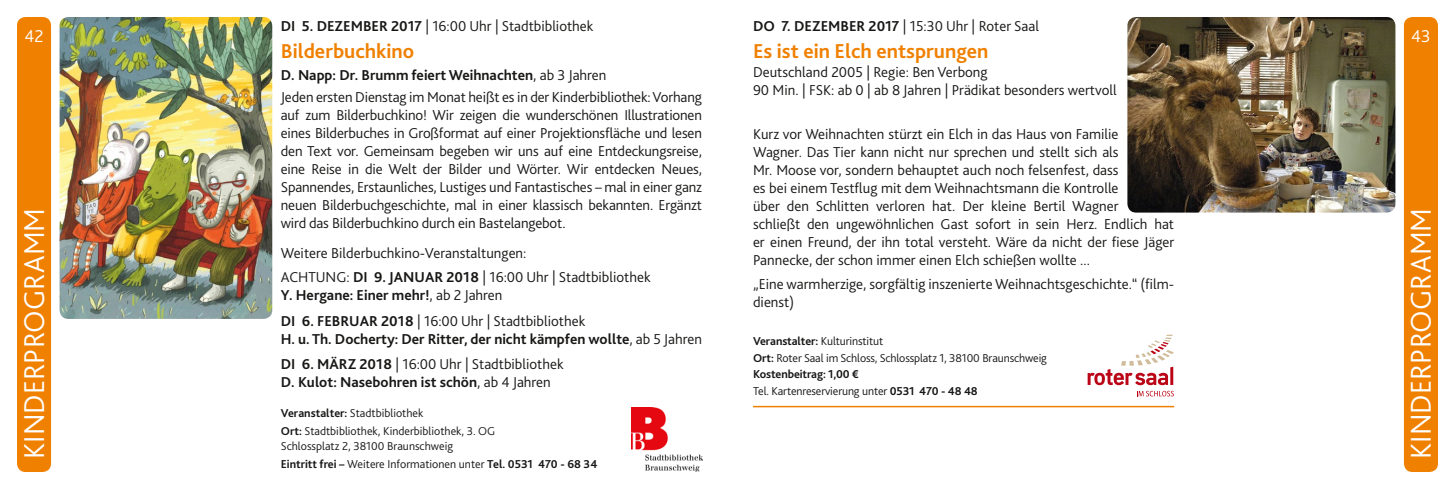
<style>
.page{position:relative;width:1455px;height:489px;background:#fff}
.page>*{position:absolute;margin:0;border:0;box-sizing:border-box;transform-origin:0 0}
.t1{font:300 30px "Bliss 2";letter-spacing:.005em;color:#fff}
.t2{font:700 21px "Bliss 2";color:#f08000}
.t3{font:300 18px "Bliss 2";color:#fff}
.t4{font:300 15px/18px "Bliss 2";color:#181716}
.t5{font:700 15px/25.5px "Bliss 2";color:#181716}
.t6{font:300 12px/16.5px "Bliss 2";letter-spacing:-.01em;color:#181716}
.s1{font-weight:700}
.s2{font-weight:300}
</style>
<div class="page">
<div style="left:17px;top:17px;width:34px;height:455px;background:#f08000;border-radius:9px"></div>
<div style="left:1403px;top:17px;width:34px;height:455px;background:#f08000;border-radius:9px"></div>
<img style="left:60px;top:17px;width:212px;height:302px">
<img style="left:631px;top:407px;width:71px;height:64px">
<img style="left:1127px;top:17px;width:268px;height:196px">
<svg style="left:1137px;top:391px;width:36px;height:5px"></svg>
<svg style="left:1087px;top:335px;width:86px;height:50px"></svg>
<hr style="left:753px;top:406px;width:421px;height:1px;background:#f08000">
<p class="t3" style="left:25px;top:24px;width:20px">42</p>
<h1 class="t1" style="left:15px;top:459px;width:253px;rotate:-90deg">KINDERPROGRAMM</h1>
<p class="t4" style="left:281px;top:16px;width:314px"><span class="s1">DI 5. DEZEMBER 2017</span> | 16:00 Uhr | Stadtbibliothek</p>
<h2 class="t2" style="left:281px;top:37px;width:135px">Bilderbuchkino</h2>
<p class="t4" style="left:281px;top:63px;width:422px;line-height:22.2px"><span class="s1">D. Napp: Dr. Brumm feiert Weihnachten</span>, ab 3 Jahren<br>Jeden ersten Dienstag im Monat heißt es in der Kinderbibliothek: Vorhang</p>
<p class="t4" style="left:281px;top:106px;width:422px;text-align:justify">auf zum Bilderbuchkino! Wir zeigen die wunderschönen Illustrationen eines Bilderbuches in Großformat auf einer Projektionsfläche und lesen den Text vor. Gemeinsam begeben wir uns auf eine Entdeckungsreise, eine Reise in die Welt der Bilder und Wörter. Wir entdecken Neues, Spannendes, Erstaunliches, Lustiges und Fantastisches – mal in einer ganz neuen Bilderbuchgeschichte, mal in einer klassisch bekannten. Ergänzt wird das Bilderbuchkino durch ein Bastelangebot.</p>
<p class="t4" style="left:281px;top:241px;width:371px;line-height:24px">Weitere Bilderbuchkino-Veranstaltungen:<br>ACHTUNG: <span class="s1">DI 9. JANUAR 2018</span> | 16:00 Uhr | Stadtbibliothek</p>
<p class="t5" style="left:281px;top:282px;width:306px">Y. Hergane: Einer mehr!<span class="s2">, ab 2 Jahren<br></span>DI 6. FEBRUAR 2018 <span class="s2">| 16:00 Uhr | Stadtbibliothek</span></p>
<p class="t5" style="left:281px;top:325px;width:422px">H. u. Th. Docherty: Der Ritter, der nicht kämpfen wollte<span class="s2">, ab 5 Jahren<br></span>DI 6. MÄRZ 2018 <span class="s2">| 16:00 Uhr | Stadtbibliothek</span></p>
<p class="t5" style="left:281px;top:369px;width:271px">D. Kulot: Nasebohren ist schön<span class="s2">, ab 4 Jahren</span></p>
<p class="t6" style="left:281px;top:404px;width:216px;line-height:18px"><span class="s1">Veranstalter:</span> Stadtbibliothek<br><span class="s1">Ort:</span> Stadtbibliothek, Kinderbibliothek, 3. OG</p>
<p class="t6" style="left:281px;top:437px;width:318px;line-height:18px">Schlossplatz 2, 38100 Braunschweig<br><span class="s1">Eintritt frei –</span> Weitere Informationen unter <span class="s1">Tel. 0531 470 - 68 34</span></p>
<p class="t4" style="left:753px;top:16px;width:287px"><span class="s1">DO 7. DEZEMBER 2017</span> | 15:30 Uhr | Roter Saal</p>
<h2 class="t2" style="left:753px;top:37px;width:237px">Es ist ein Elch entsprungen</h2>
<p class="t4" style="left:753px;top:62px;width:365px">Deutschland 2005 | Regie: Ben Verbong<br>90 Min. | FSK: ab 0 | ab 8 Jahren | Prädikat besonders wertvoll</p>
<p class="t4" style="left:753px;top:125px;width:422px">Kurz vor Weihnachten stürzt ein Elch in das Haus von Familie<br>Wagner. Das Tier kann nicht nur sprechen und stellt sich als<br>Mr. Moose vor, sondern behauptet auch noch felsenfest, dass<br>es bei einem Testflug mit dem Weihnachtsmann die Kontrolle<br>über den Schlitten verloren hat. Der kleine Bertil Wagner<br>schließt den ungewöhnlichen Gast sofort in sein Herz. Endlich hat er einen Freund, der ihn total versteht. Wäre da nicht der fiese Jäger Pannecke, der schon immer einen Elch schießen wollte ...</p>
<p class="t4" style="left:753px;top:275px;width:422px">„Eine warmherzige, sorgfältig inszenierte Weihnachtsgeschichte.“ (film&shy;dienst)</p>
<p class="t6" style="left:753px;top:333px;width:295px"><span class="s1">Veranstalter:</span> Kulturinstitut<br><span class="s1">Ort:</span> Roter Saal im Schloss, Schlossplatz 1, 38100 Braunschweig <span class="s1">Kostenbeitrag: 1,00 €<br></span>Tel. Kartenreservierung unter <span class="s1">0531 470 - 48 48</span></p>
<p class="t3" style="left:1411px;top:24px;width:21px">43</p>
<h1 class="t1" style="left:1402px;top:459px;width:253px;rotate:-90deg">KINDERPROGRAMM</h1>
</div>
